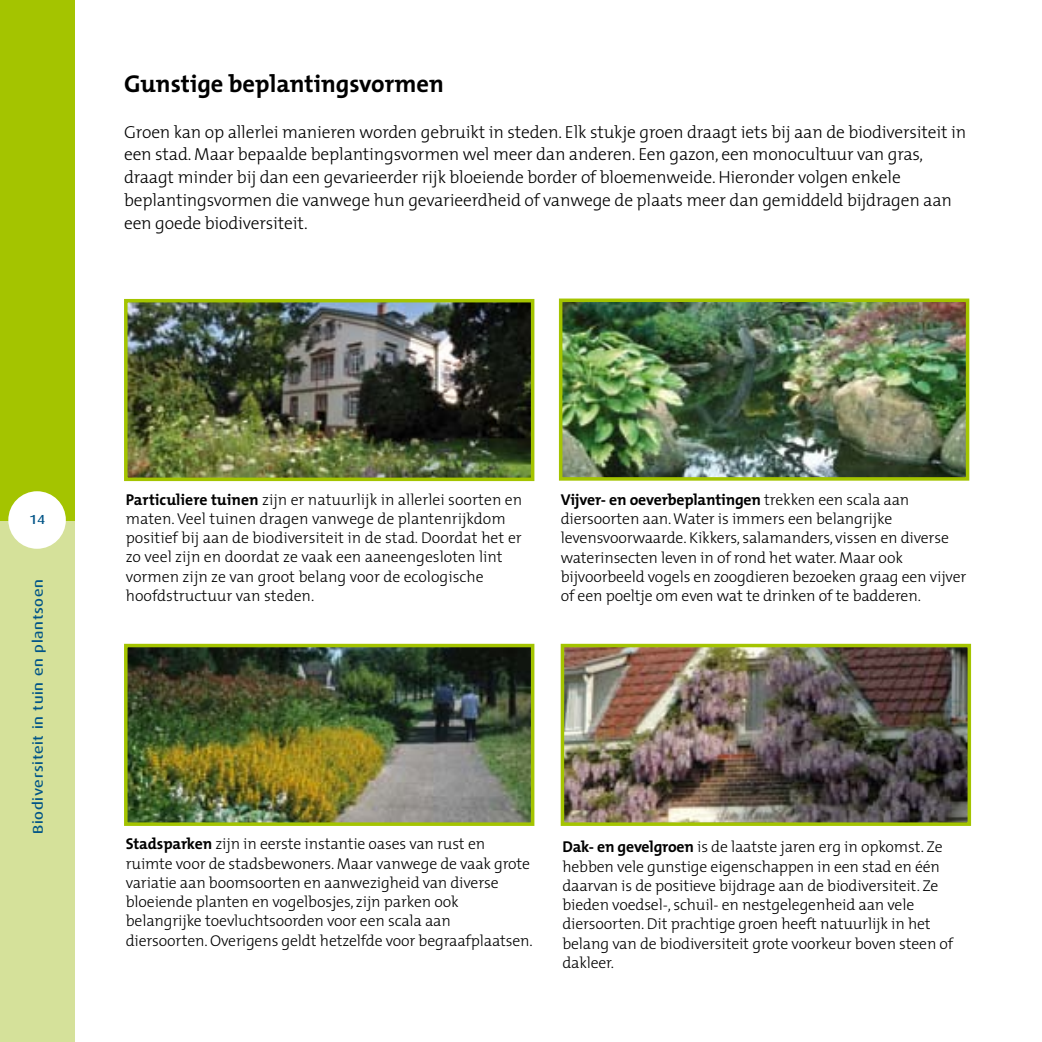
<style>
.page{position:relative;width:1042px;height:1042px;background:#fff}
.page>*{position:absolute;margin:0;border:0;box-sizing:border-box;transform-origin:0 0}
.t1{font:700 24.5px "The Mix";color:#000}
.t2{font:300 17.5px/22.8px "The Mix";letter-spacing:-.01em;color:#000}
.t3{font:300 15.75px/19.2px "The Mix";letter-spacing:-.01em;color:#000}
.t4{font:500 14px "Dax Wide";letter-spacing:.05em;color:#005487}
.t5{font:500 13.12px "Dax Wide";color:#005487}
.s1{font-weight:700}
</style>
<div class="page">
<div style="left:0;top:520px;width:74px;height:522px;background:#d5e19a"></div>
<div style="left:0;top:0;width:74px;height:520px;background:#a4c400"></div>
<div style="left:8px;top:491px;width:58px;height:58px;background:#fff;border-radius:50%"></div>
<img style="left:129px;top:649px;width:400px;height:172px">
<div style="left:124px;top:644px;width:410px;height:182px;border:4px solid #a4c400"></div>
<img style="left:566px;top:649px;width:400px;height:172px">
<div style="left:561px;top:644px;width:410px;height:182px;border:4px solid #a4c400"></div>
<img style="left:564px;top:303px;width:400px;height:173px">
<div style="left:559px;top:298px;width:410px;height:183px;border:4px solid #a4c400"></div>
<img style="left:129px;top:304px;width:400px;height:172px">
<div style="left:124px;top:299px;width:410px;height:182px;border:4px solid #a4c400"></div>
<h1 class="t1" style="left:124px;top:63px;width:321px">Gunstige beplantingsvormen</h1>
<p class="t2" style="left:124px;top:120px;width:844px">Groen kan op allerlei manieren worden gebruikt in steden. Elk stukje groen draagt iets bij aan de biodiversiteit in een stad. Maar bepaalde beplantingsvormen wel meer dan anderen. Een gazon, een monocultuur van gras, draagt minder bij dan een gevarieerder rijk bloeiende border of bloemenweide. Hieronder volgen enkele beplantingsvormen die vanwege hun gevarieerdheid of vanwege de plaats meer dan gemiddeld bijdragen aan een goede biodiversiteit.</p>
<p class="t5" style="left:29px;top:512px;width:18px">14</p>
<p class="t4" style="left:30px;top:834px;width:256px;rotate:-90deg">Biodiversiteit in tuin en plantsoen</p>
<p class="t3" style="left:126px;top:489px;width:398px"><span class="s1">Particuliere tuinen</span> zijn er natuurlijk in allerlei soorten en maten. Veel tuinen dragen vanwege de plantenrijkdom positief bij aan de biodiversiteit in de stad. Doordat het er zo veel zijn en doordat ze vaak een aaneengesloten lint vormen zijn ze van groot belang voor de ecologische hoofdstructuur van steden.</p>
<p class="t3" style="left:561px;top:489px;width:407px"><span class="s1">Vijver- en oeverbeplantingen</span> trekken een scala aan diersoorten aan. Water is immers een belangrijke levensvoorwaarde. Kikkers, salamanders, vissen en diverse waterinsecten leven in of rond het water. Maar ook bijvoorbeeld vogels en zoogdieren bezoeken graag een vijver of een poeltje om even wat te drinken of te badderen.</p>
<p class="t3" style="left:126px;top:834px;width:408px"><span class="s1">Stadsparken</span> zijn in eerste instantie oases van rust en ruimte voor de stadsbewoners. Maar vanwege de vaak grote variatie aan boomsoorten en aanwezigheid van diverse bloeiende planten en vogelbosjes, zijn parken ook belangrijke toevluchtsoorden voor een scala aan diersoorten. Overigens geldt hetzelfde voor begraafplaatsen.</p>
<p class="t3" style="left:562px;top:837px;width:392px"><span class="s1">Dak- en gevelgroen</span> is de laatste jaren erg in opkomst. Ze hebben vele gunstige eigenschappen in een stad en één daarvan is de positieve bijdrage aan de biodiversiteit. Ze bieden voedsel-, schuil- en nestgelegenheid aan vele diersoorten. Dit prachtige groen heeft natuurlijk in het belang van de biodiversiteit grote voorkeur boven steen of dakleer.</p>
</div>
